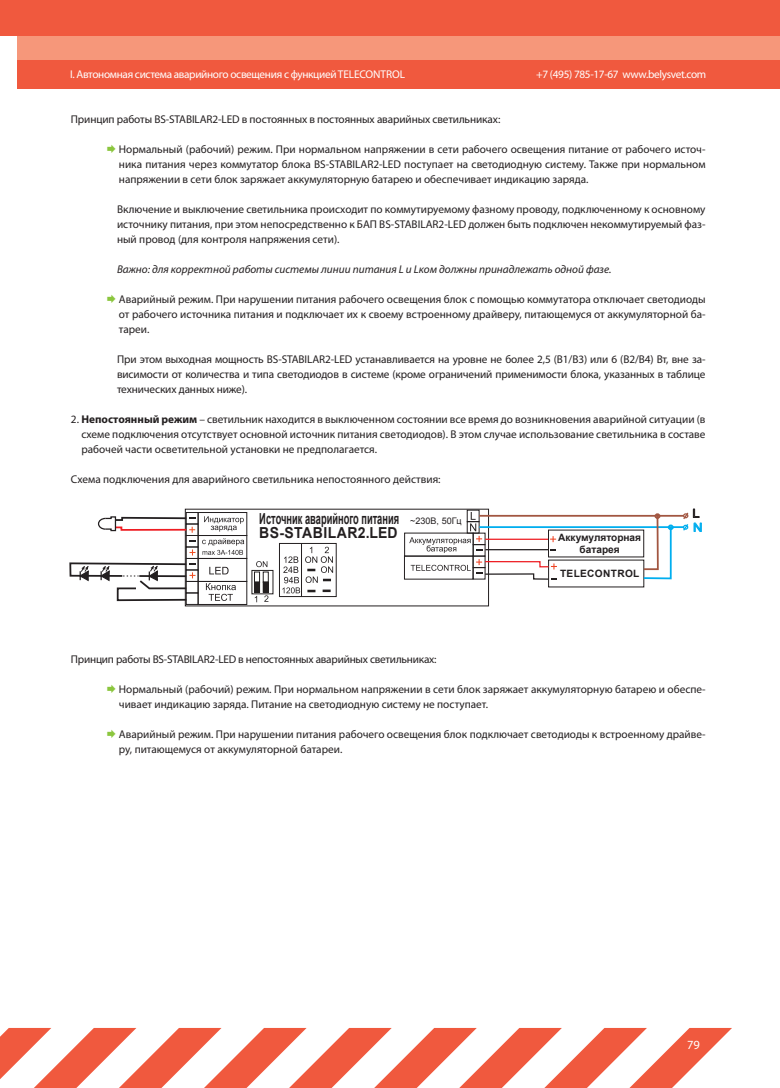
<style>
.page{position:relative;width:780px;height:1088px;background:#fff}
.page>*{position:absolute;margin:0;border:0;box-sizing:border-box;transform-origin:0 0}
.t1{font:700 15.12px "Arial";color:#231f20;scale:.61 1}
.t2{font:700 15.12px "Arial";letter-spacing:.035em;color:#231f20;scale:.92 1}
.t3{font:12.5px "Myriad Pro";color:#fff}
.t4{font:11.88px "Arial";color:#00aeef;scale:1.08 1}
.t5{font:11.25px/15px "Myriad Pro";color:#231f20;text-align:justify}
.t6{font:11.25px "Myriad Pro";letter-spacing:-.03em;color:#fff}
.t7{font:italic 11.25px "Myriad Pro";color:#231f20}
.t8{font:11.25px "Myriad Pro";letter-spacing:-.02em;color:#231f20}
.t9{font:700 10.12px/11.2px "Arial";color:#231f20;text-align:center}
.t10{font:700 10.12px "Arial";letter-spacing:.035em;color:#231f20}
.s1{font-weight:700}
.s2{font-weight:400;font-size:9px}
</style>
<div class="page">
<div style="left:18px;top:0;width:762px;height:89px;background:#f6977a"></div>
<div style="left:18px;top:60px;width:762px;height:29px;background:#f0593e"></div>
<div style="left:0;top:0;width:780px;height:35px;background:#f0593e"></div>
<svg style="left:0;top:1028px;width:732px;height:60px"></svg>
<div style="left:279px;top:543px;width:57px;height:54px;border:1px solid #231f20"></div>
<hr style="left:301px;top:543px;width:1px;height:53px;background:#231f20">
<svg style="left:282px;top:547px;width:51px;height:46px"></svg>
<div style="left:252px;top:570px;width:21px;height:24px;border:1px solid #231f20"></div>
<div style="left:254px;top:572px;width:6px;height:10px;border:1px solid #231f20"></div>
<div style="left:254px;top:582px;width:5px;height:10px;background:#231f20"></div>
<div style="left:254px;top:582px;width:6px;height:10px;border:1px solid #231f20"></div>
<div style="left:263px;top:582px;width:5px;height:10px;background:#231f20"></div>
<svg style="left:256px;top:561px;width:11px;height:6px"></svg>
<svg style="left:264px;top:595px;width:4px;height:7px"></svg>
<div style="left:473px;top:556px;width:12px;height:12px;border:1px solid #231f20"></div>
<div style="left:404px;top:556px;width:69px;height:23px;border:1px solid #231f20"></div>
<div style="left:186px;top:512px;width:12px;height:12px;border:1px solid #231f20"></div>
<div style="left:186px;top:535px;width:12px;height:12px;border:1px solid #231f20"></div>
<div style="left:186px;top:547px;width:12px;height:12px;border:1px solid #231f20"></div>
<div style="left:186px;top:558px;width:12px;height:12px;border:1px solid #231f20"></div>
<svg style="left:189px;top:549px;width:6px;height:6px"></svg>
<div style="left:186px;top:581px;width:12px;height:12px;border:1px solid #231f20"></div>
<svg style="left:204px;top:516px;width:40px;height:16px"></svg>
<svg style="left:209px;top:567px;width:19px;height:7px"></svg>
<svg style="left:206px;top:583px;width:30px;height:18px"></svg>
<div style="left:198px;top:512px;width:49px;height:24px;border:1px solid #231f20"></div>
<div style="left:198px;top:535px;width:49px;height:24px;border:1px solid #231f20"></div>
<div style="left:198px;top:558px;width:49px;height:23px;border:1px solid #231f20"></div>
<div style="left:198px;top:581px;width:49px;height:24px;border:1px solid #231f20"></div>
<svg style="left:202px;top:538px;width:42px;height:17px"></svg>
<hr style="left:479px;top:515px;width:204px;height:2px;background:#a25641">
<hr style="left:485px;top:539px;width:63px;height:1px;background:#ee1d23">
<hr style="left:479px;top:526px;width:204px;height:2px;background:#00aeef">
<svg style="left:681px;top:509px;width:20px;height:23px"></svg>
<svg style="left:642px;top:513px;width:31px;height:67px"></svg>
<svg style="left:97px;top:516px;width:99px;height:17px"></svg>
<hr style="left:485px;top:549px;width:63px;height:1px;background:#231f20">
<svg style="left:409px;top:512px;width:73px;height:41px"></svg>
<svg style="left:550px;top:536px;width:6px;height:6px"></svg>
<svg style="left:410px;top:559px;width:147px;height:21px"></svg>
<svg style="left:69px;top:561px;width:127px;height:41px"></svg>
<p class="t6" style="left:70px;top:67px;width:336px">I. Автономная система аварийного освещения с функцией Telecontrol</p>
<p class="t6" style="left:536px;top:67px;width:172px">+7 (495) 785-17-67 www.belysvet.com</p>
<p class="t5" style="left:71px;top:111px;width:431px">Принцип работы BS-STABILAR2-LED в постоянных в постоянных аварийных светильниках:</p>
<p class="t5" style="left:119px;top:141px;width:588px">Нормальный (рабочий) режим. При нормальном напряжении в сети рабочего освещения питание от рабочего источ&shy;ника питания через коммутатор блока BS-STABILAR2-LED поступает на светодиодную систему. Также при нормальном напряжении в сети блок заряжает аккумуляторную батарею и обеспечивает индикацию заряда.</p>
<p class="t5" style="left:117px;top:201px;width:590px">Включение и выключение светильника происходит по коммутируемому фазному проводу, подключенному к основному источнику питания, при этом непосредственно к БАП BS-STABILAR2-LED должен быть подключен некоммутируемый фаз&shy;ный провод (для контроля напряжения сети).</p>
<p class="t7" style="left:117px;top:262px;width:496px">Важно: для корректной работы системы линии питания L и Lком должны принадлежать одной фазе.</p>
<p class="t5" style="left:119px;top:291px;width:588px">Аварийный режим. При нарушении питания рабочего освещения блок с помощью коммутатора отключает светодиоды от рабочего источника питания и подключает их к своему встроенному драйверу, питающемуся от аккумуляторной ба&shy;тареи.</p>
<p class="t5" style="left:117px;top:351px;width:590px">При этом выходная мощность BS-STABILAR2-LED устанавливается на уровне не более 2,5 (B1/B3) или 6 (B2/B4) Вт, вне за&shy;висимости от количества и типа светодиодов в системе (кроме ограничений применимости блока, указанных в таблице технических данных ниже).</p>
<p class="t5" style="left:81px;top:411px;width:625px;text-indent:-10px">2. <span class="s1">Непостоянный режим</span> – светильник находится в выключенном состоянии все время до возникновения аварийной ситуации (в схеме подключения отсутствует основной источник питания светодиодов). В этом случае использование светильника в составе рабочей части осветительной установки не предполагается.</p>
<p class="t5" style="left:71px;top:471px;width:371px">Схема подключения для аварийного светильника непостоянного действия:</p>
<h1 class="t1" style="left:259px;top:508px;width:333px">Источник аварийного питания <span class="s2">~230В, 50Гц</span></h1>
<h1 class="t2" style="left:259px;top:523px;width:152px">BS-STABILAR2.LED</h1>
<p class="t9" style="left:558px;top:532px;width:84px">Аккумуляторная батарея</p>
<p class="t10" style="left:560px;top:566px;width:81px">TELECONTROL</p>
<p class="t4" style="left:693px;top:519px;width:10px">N</p>
<p class="t8" style="left:71px;top:652px;width:367px">Принцип работы BS-STABILAR2-LED в непостоянных аварийных светильниках:</p>
<p class="t5" style="left:119px;top:681px;width:588px">Нормальный (рабочий) режим. При нормальном напряжении в сети блок заряжает аккумуляторную батарею и обеспе&shy;чивает индикацию заряда. Питание на светодиодную систему не поступает.</p>
<p class="t5" style="left:119px;top:726px;width:588px">Аварийный режим. При нарушении питания рабочего освещения блок подключает светодиоды к встроенному драйве&shy;ру, питающемуся от аккумуляторной батареи.</p>
<p class="t3" style="left:687px;top:1037px;width:14px">79</p>
</div>
